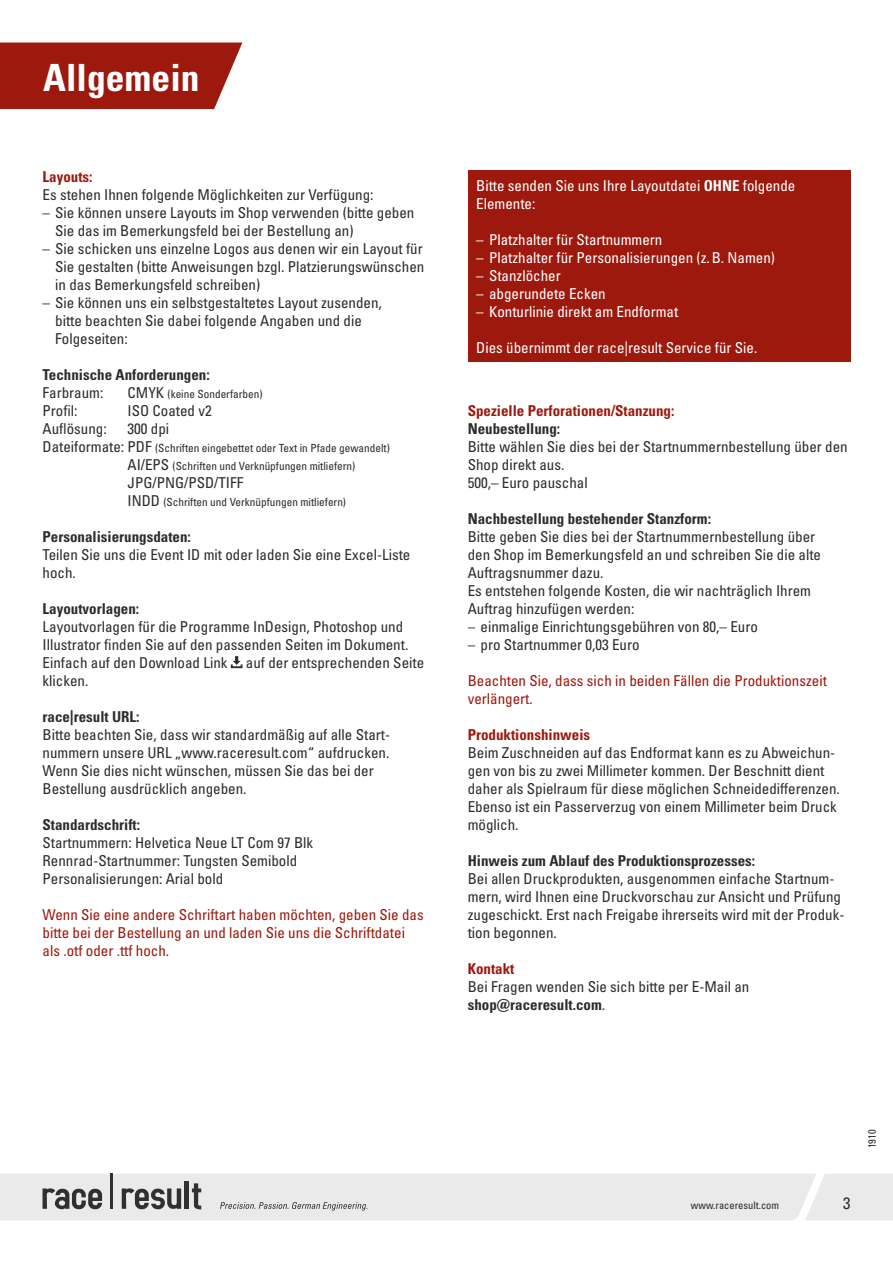
<style>
.page{position:relative;width:893px;height:1263px;background:#fff}
.page>*{position:absolute;margin:0;border:0;box-sizing:border-box;transform-origin:0 0}
.t1{font:37.5px "Univers LTCYR 67 Bold Cond";color:#fff}
.t2{font:condensed 16.5px "Univers LTCYR 57";color:#2c2c2c}
.t3{font:condensed 15px/18px "Univers LTCYR 57";color:#2c2c2c}
.t4{font:condensed 15px/18px "Univers LTCYR 57";color:#fff}
.t5{font:15px "Univers LTCYR 67 Bold Cond";color:#2c2c2c}
.t6{font:condensed 15px/18px "Univers LTCYR 57";color:#9d190d}
.t7{font:15px "Univers LTCYR 67 Bold Cond";color:#9d190d}
.t8{font:condensed 11.25px/18px "Univers LTCYR 57";color:#2c2c2c}
.t9{font:condensed 10.5px "Univers LTCYR 57";color:#2c2c2c}
.s1{font-size:15px}
.s2{font-family:"Univers LTCYR 67 Bold Cond";font-stretch:normal}
.s3{font-family:"Univers LTCYR 57";font-stretch:condensed}
</style>
<div class="page">
<svg style="left:0;top:1174px;width:893px;height:46px;background:#e1e1e1"></svg>
<div style="left:468px;top:170px;width:382px;height:191px;background:#9d190d"></div>
<svg style="left:231px;top:656px;width:11px;height:12px"></svg>
<div style="left:0;top:43px;width:242px;height:66px;background:#9d190d"></div>
<h1 class="t1" style="left:43px;top:54px;width:158px">Allgemein</h1>
<p class="t7" style="left:43px;top:168px;width:51px">Layouts:</p>
<p class="t3" style="left:43px;top:185px;width:333px">Es stehen Ihnen folgende Möglichkeiten zur Verfügung:</p>
<p class="t3" style="left:55px;top:203px;width:361px;text-indent:-13px">– Sie können unsere Layouts im Shop verwenden (bitte geben<br>Sie das im Bemerkungsfeld bei der Bestellung an)</p>
<p class="t3" style="left:55px;top:239px;width:371px;text-align:justify;text-indent:-13px">– Sie schicken uns einzelne Logos aus denen wir ein Layout für Sie gestalten (bitte Anweisungen bzgl. Platzierungswünschen in das Bemerkungsfeld schreiben)</p>
<p class="t3" style="left:55px;top:293px;width:328px;text-indent:-13px">– Sie können uns ein selbstgestaltetes Layout zusenden, bitte beachten Sie dabei folgende Angaben und die<br>Folgeseiten:</p>
<p class="t5" style="left:43px;top:366px;width:169px">Technische Anforderungen:</p>
<p class="t3" style="left:43px;top:383px;width:62px">Farbraum:</p>
<p class="t8" style="left:128px;top:385px;width:136px"><span class="s1">CMYK</span> (keine Sonderfarben)</p>
<p class="t3" style="left:43px;top:401px;width:36px">Profil:</p>
<p class="t3" style="left:128px;top:401px;width:86px">ISO Coated v2</p>
<p class="t3" style="left:43px;top:419px;width:66px">Auflösung:</p>
<p class="t3" style="left:128px;top:419px;width:43px">300 dpi</p>
<p class="t8" style="left:128px;top:439px;width:264px;text-indent:-85px"><span class="s1">Dateiformate: PDF</span> (Schriften eingebettet oder Text in Pfade gewandelt)<br><span class="s1">AI/EPS</span> (Schriften und Verknüpfungen mitliefern)</p>
<p class="t3" style="left:128px;top:473px;width:117px">JPG/PNG/PSD/TIFF</p>
<p class="t8" style="left:128px;top:493px;width:220px"><span class="s1">INDD</span> (Schriften und Verknüpfungen mitliefern)</p>
<p class="t5" style="left:43px;top:528px;width:150px">Personalisierungsdaten:</p>
<p class="t3" style="left:43px;top:545px;width:369px">Teilen Sie uns die Event ID mit oder laden Sie eine Excel-Liste hoch.</p>
<p class="t5" style="left:43px;top:600px;width:98px">Layoutvorlagen:</p>
<p class="t3" style="left:43px;top:617px;width:383px">Layoutvorlagen für die Programme InDesign, Photoshop und Illustrator finden Sie auf den passenden Seiten im Dokument.<br>Einfach auf den Download Link auf der entsprechenden Seite klicken.</p>
<p class="t5" style="left:43px;top:708px;width:99px">race|result URL:</p>
<p class="t3" style="left:43px;top:725px;width:348px">Bitte beachten Sie, dass wir standardmäßig auf alle Start&shy;nummern unsere URL „www.raceresult.com“ aufdrucken.<br>Wenn Sie dies nicht wünschen, müssen Sie das bei der Bestellung ausdrücklich angeben.</p>
<p class="t5" style="left:43px;top:816px;width:99px">Standardschrift:</p>
<p class="t3" style="left:43px;top:833px;width:272px">Startnummern: Helvetica Neue LT Com 97 Blk<br>Rennrad-Startnummer: Tungsten Semibold<br>Personalisierungen: Arial bold</p>
<p class="t6" style="left:43px;top:905px;width:383px">Wenn Sie eine andere Schriftart haben möchten, geben Sie das bitte bei der Bestellung an und laden Sie uns die Schriftdatei als .otf oder .ttf hoch.</p>
<p class="t4" style="left:476px;top:176px;width:321px">Bitte senden Sie uns Ihre Layoutdatei <span class="s2">OHNE</span> folgende<br>Elemente:</p>
<p class="t4" style="left:476px;top:230px;width:188px">– Platzhalter für Startnummern</p>
<p class="t4" style="left:476px;top:248px;width:300px">– Platzhalter für Personalisierungen (z.B. Namen)</p>
<p class="t4" style="left:476px;top:266px;width:86px">– Stanzlöcher</p>
<p class="t4" style="left:476px;top:284px;width:131px">– abgerundete Ecken</p>
<p class="t4" style="left:476px;top:302px;width:203px">– Konturlinie direkt am Endformat</p>
<p class="t4" style="left:476px;top:338px;width:283px">Dies übernimmt der race|result Service für Sie.</p>
<p class="t7" style="left:468px;top:401px;width:208px">Spezielle Perforationen/Stanzung:</p>
<p class="t5" style="left:468px;top:419px;width:94px">Neubestellung:</p>
<p class="t3" style="left:468px;top:437px;width:381px">Bitte wählen Sie dies bei der Startnummernbestellung über den<br>Shop direkt aus.<br>500,– Euro pauschal</p>
<p class="t5" style="left:468px;top:509px;width:245px">Nachbestellung bestehender Stanzform:</p>
<p class="t3" style="left:468px;top:527px;width:355px">Bitte geben Sie dies bei der Startnummernbestellung über den Shop im Bemerkungsfeld an und schreiben Sie die alte Auftragsnummer dazu.<br>Es entstehen folgende Kosten, die wir nachträglich Ihrem Auftrag hinzufügen werden:</p>
<p class="t3" style="left:468px;top:617px;width:292px">– einmalige Einrichtungsgebühren von 80,– Euro</p>
<p class="t3" style="left:468px;top:635px;width:173px">– pro Startnummer 0,03 Euro</p>
<p class="t6" style="left:468px;top:671px;width:361px">Beachten Sie, dass sich in beiden Fällen die Produktionszeit verlängert.</p>
<p class="t7" style="left:468px;top:725px;width:124px">Produktionshinweis</p>
<p class="t3" style="left:468px;top:743px;width:374px">Beim Zuschneiden auf das Endformat kann es zu Abweichun&shy;gen von bis zu zwei Millimeter kommen. Der Beschnitt dient daher als Spielraum für diese möglichen Schneidedifferenzen.<br>Ebenso ist ein Passerverzug von einem Millimeter beim Druck möglich.</p>
<p class="t5" style="left:468px;top:851px;width:289px">Hinweis zum Ablauf des Produktionsprozesses:</p>
<p class="t3" style="left:468px;top:869px;width:378px">Bei allen Druckprodukten, ausgenommen einfache Startnum&shy;mern, wird Ihnen eine Druckvorschau zur Ansicht und Prüfung zugeschickt. Erst nach Freigabe ihrerseits wird mit der Produk&shy;tion begonnen.</p>
<p class="t7" style="left:468px;top:959px;width:48px">Kontakt</p>
<p class="t3" style="left:468px;top:977px;width:283px">Bei Fragen wenden Sie sich bitte per E-Mail an</p>
<p class="t5" style="left:468px;top:995px;width:139px">shop@raceresult.com<span class="s3">.</span></p>
<p class="t9" style="left:865px;top:1148px;width:20px;rotate:-90deg">1910</p>
<p class="t9" style="left:691px;top:1199px;width:90px">www.raceresult.com</p>
<p class="t2" style="left:843px;top:1193px;width:9px">3</p>
</div>
